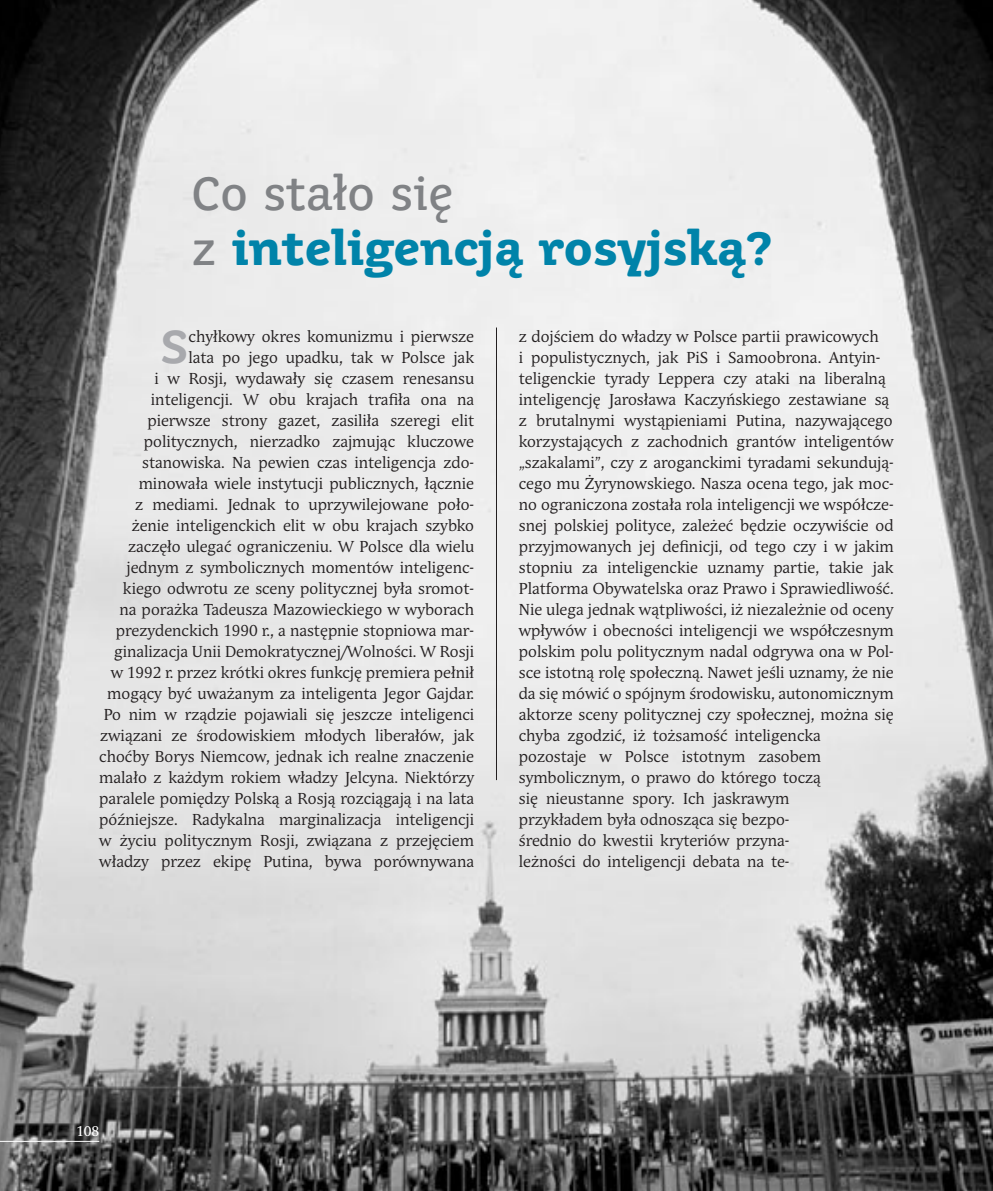
<style>
.page{position:relative;width:993px;height:1191px;background:#fff}
.page>*{position:absolute;margin:0;border:0;box-sizing:border-box;transform-origin:0 0}
.t1{font:700 45.5px/54.2px "Juvenis Text";letter-spacing:-.01em;color:#0083a9}
.txtdwalamy{font:500 45.15px "Juvenis";color:#a8a9ad}
.txtdwalamy-2{font:15.75px/21px "Andulka Book Pro";color:#231f20;text-align:right}
.t2{font:14px "Andulka Text Pro";color:#fff}
.s1{font-weight:400;color:#808285}
</style>
<div class="page">
<img style="left:0;top:0;width:992px;height:1191px">
<hr style="left:0;top:1141px;width:99px;height:1px;background:#fff">
<hr style="left:496px;top:327px;width:1px;height:453px;background:#231f20">
<p class="t1" style="left:191px;top:167px;width:581px"><span class="s1">Co stało się<br>z</span> inteligencją rosyjską?</p>
<p class="txtdwalamy" style="left:160px;top:318px;width:31px">S</p>
<p class="txtdwalamy-2" style="left:99px;top:326px;width:376px">chyłkowy okres komunizmu i pierwsze<br>lata po jego upadku, tak w Polsce jak<br>i w Rosji, wydawały się czasem renesansu inteligencji. W obu krajach trafiła ona na pierwsze strony gazet, zasiliła szeregi elit politycznych, nierzadko zajmując kluczowe stanowiska. Na pewien czas inteligencja zdo&shy;minowała wiele instytucji publicznych, łącznie<br>z mediami. Jednak to uprzywilejowane poło&shy;żenie inteligenckich elit w obu krajach szybko zaczęło ulegać ograniczeniu. W Polsce dla wielu jednym z symbolicznych momentów inteligenc&shy;kiego odwrotu ze sceny politycznej była sromot-<br>na porażka Tadeusza Mazowieckiego w wyborach prezydenckich 1990 r., a następnie stopniowa mar&shy;ginalizacja Unii Demokratycznej/Wolności. W Rosji w 1992 r. przez krótki okres funkcję premiera pełnił mogący być uważanym za inteligenta Jegor Gajdar.<br>Po nim w rządzie pojawiali się jeszcze inteligenci związani ze środowiskiem młodych liberałów, jak choćby Borys Niemcow, jednak ich realne znaczenie malało z każdym rokiem władzy Jelcyna. Niektórzy paralele pomiędzy Polską a Rosją rozciągają i na lata późniejsze. Radykalna marginalizacja inteligencji w życiu politycznym Rosji, związana z przejęciem władzy przez ekipę Putina, bywa porównywana</p>
<p class="txtdwalamy-2" style="left:518px;top:326px;width:376px;text-align:left">z dojściem do władzy w Polsce partii prawicowych<br>i populistycznych, jak PiS i Samoobrona. Antyin&shy;teligenckie tyrady Leppera czy ataki na liberalną inteligencję Jarosława Kaczyńskiego zestawiane są z brutalnymi wystąpieniami Putina, nazywającego korzystających z zachodnich grantów inteligentów „szakalami”, czy z aroganckimi tyradami sekundują&shy;cego mu Żyrynowskiego. Nasza ocena tego, jak moc&shy;no ograniczona została rola inteligencji we współcze&shy;snej polskiej polityce, zależeć będzie oczywiście od przyjmowanych jej definicji, od tego czy i w jakim stopniu za inteligenckie uznamy partie, takie jak Platforma Obywatelska oraz Prawo i Sprawiedliwość.<br>Nie ulega jednak wątpliwości, iż niezależnie od oceny wpływów i obecności inteligencji we współczesnym polskim polu politycznym nadal odgrywa ona w Pol&shy;sce istotną rolę społeczną. Nawet jeśli uznamy, że nie da się mówić o spójnym środowisku, autonomicznym aktorze sceny politycznej czy społecznej, można się chyba zgodzić, iż tożsamość inteligencka<br>pozostaje w Polsce istotnym zasobem symbolicznym, o prawo do którego toczą<br>się nieustanne spory. Ich jaskrawym<br>przykładem była odnosząca się bezpo-<br>średnio do kwestii kryteriów przyna-<br>leżności do inteligencji debata na te-</p>
<p class="t2" style="left:76px;top:1123px;width:25px">108</p>
</div>
